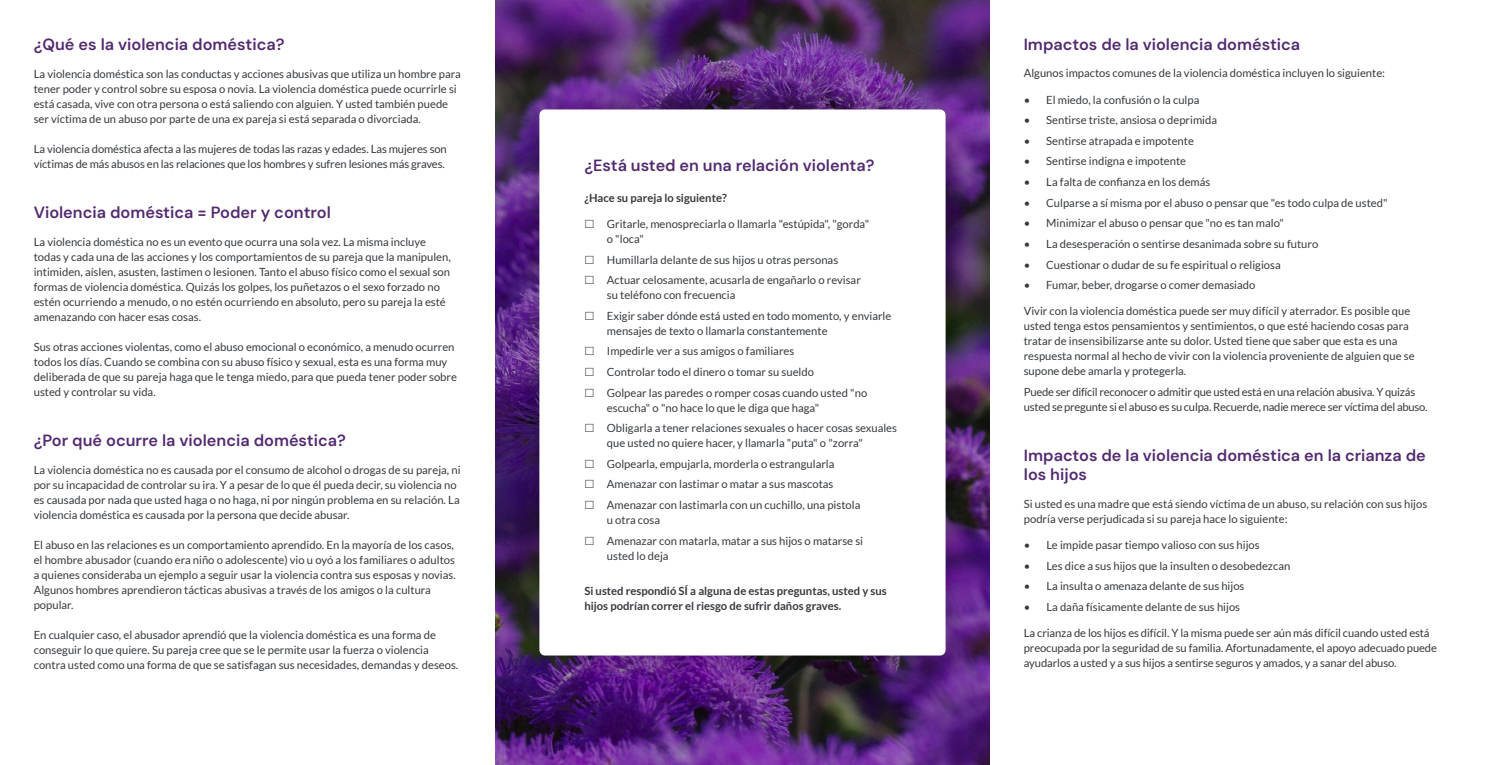
<style>
.page{position:relative;width:1485px;height:765px;background:#fff}
.page>*{position:absolute;margin:0;border:0;box-sizing:border-box;transform-origin:0 0}
.t1{font:16.25px/19.5px "DM Sans 9 pt";color:#522970}
.t2{font:11.25px/15px "Lato";color:#363a3e}
.t3{font:11.25px/15px "Lato";letter-spacing:-.02em;color:#363a3e}
.t4{font:700 11.25px/15px "Lato";color:#363a3e}
</style>
<div class="page">
<img style="left:495px;top:0;width:495px;height:765px">
<div style="left:513px;top:83px;width:459px;height:599px;background:#000;opacity:.3"></div>
<div style="left:539px;top:109px;width:407px;height:547px;background:#fff;border-radius:6px"></div>
<h1 class="t1" style="left:34px;top:34px;width:252px">¿Qué es la violencia doméstica?</h1>
<p class="t2" style="left:34px;top:67px;width:429px">La violencia doméstica son las conductas y acciones abusivas que utiliza un hombre para tener poder y control sobre su esposa o novia. La violencia doméstica puede ocurrirle si está casada, vive con otra persona o está saliendo con alguien. Y usted también puede ser víctima de un abuso por parte de una ex pareja si está separada o divorciada.</p>
<p class="t2" style="left:34px;top:142px;width:415px">La violencia doméstica afecta a las mujeres de todas las razas y edades. Las mujeres son víctimas de más abusos en las relaciones que los hombres y sufren lesiones más graves.</p>
<h1 class="t1" style="left:34px;top:203px;width:299px">Violencia doméstica = Poder y control</h1>
<p class="t2" style="left:34px;top:234px;width:419px">La violencia doméstica no es un evento que ocurra una sola vez. La misma incluye todas y cada una de las acciones y los comportamientos de su pareja que la manipulen, intimiden, aíslen, asusten, lastimen o lesionen. Tanto el abuso físico como el sexual son formas de violencia doméstica. Quizás los golpes, los puñetazos o el sexo forzado no estén ocurriendo a menudo, o no estén ocurriendo en absoluto, pero su pareja la esté amenazando con hacer esas cosas.</p>
<p class="t2" style="left:34px;top:339px;width:425px">Sus otras acciones violentas, como el abuso emocional o económico, a menudo ocurren todos los días. Cuando se combina con su abuso físico y sexual, esta es una forma muy deliberada de que su pareja haga que le tenga miedo, para que pueda tener poder sobre usted y controlar su vida.</p>
<h1 class="t1" style="left:34px;top:430px;width:314px">¿Por qué ocurre la violencia doméstica?</h1>
<p class="t2" style="left:34px;top:462px;width:428px">La violencia doméstica no es causada por el consumo de alcohol o drogas de su pareja, ni por su incapacidad de controlar su ira. Y a pesar de lo que él pueda decir, su violencia no es causada por nada que usted haga o no haga, ni por ningún problema en su relación. La violencia doméstica es causada por la persona que decide abusar.</p>
<p class="t2" style="left:34px;top:537px;width:423px">El abuso en las relaciones es un comportamiento aprendido. En la mayoría de los casos, el hombre abusador (cuando era niño o adolescente) vio u oyó a los familiares o adultos a quienes consideraba un ejemplo a seguir usar la violencia contra sus esposas y novias.<br>Algunos hombres aprendieron tácticas abusivas a través de los amigos o la cultura popular.</p>
<p class="t2" style="left:34px;top:627px;width:426px">En cualquier caso, el abusador aprendió que la violencia doméstica es una forma de conseguir lo que quiere. Su pareja cree que se le permite usar la fuerza o violencia contra usted como una forma de que se satisfagan sus necesidades, demandas y deseos.</p>
<h1 class="t1" style="left:584px;top:155px;width:292px">¿Está usted en una relación violenta?</h1>
<p class="t4" style="left:584px;top:190px;width:144px">¿Hace su pareja lo siguiente?</p>
<p class="t2" style="left:607px;top:216px;width:264px">Gritarle, menospreciarla o llamarla "estúpida", "gorda" o "loca"</p>
<p class="t2" style="left:607px;top:249px;width:255px;line-height:20.6px">Humillarla delante de sus hijos u otras personas<br>Actuar celosamente, acusarla de engañarlo o revisar</p>
<p class="t2" style="left:607px;top:285px;width:286px;line-height:20.6px">su teléfono con frecuencia<br>Exigir saber dónde está usted en todo momento, y enviarle</p>
<p class="t2" style="left:607px;top:320px;width:262px;line-height:20.6px">mensajes de texto o llamarla constantemente Impedirle ver a sus amigos o familiares<br>Controlar todo el dinero o tomar su sueldo<br>Golpear las paredes o romper cosas cuando usted "no</p>
<p class="t2" style="left:607px;top:397px;width:292px;line-height:20.6px">escucha" o "no hace lo que le diga que haga"<br>Obligarla a tener relaciones sexuales o hacer cosas sexuales</p>
<p class="t2" style="left:607px;top:433px;width:258px;line-height:20.6px">que usted no quiere hacer, y llamarla "puta" o "zorra" Golpearla, empujarla, morderla o estrangularla Amenazar con lastimar o matar a sus mascotas Amenazar con lastimarla con un cuchillo, una pistola</p>
<p class="t2" style="left:607px;top:510px;width:258px;line-height:20.6px">u otra cosa<br>Amenazar con matarla, matar a sus hijos o matarse si</p>
<p class="t2" style="left:607px;top:548px;width:63px">usted lo deja</p>
<p class="t4" style="left:584px;top:584px;width:304px">Si usted respondió SÍ a alguna de estas preguntas, usted y sus hijos podrían correr el riesgo de sufrir daños graves.</p>
<h1 class="t1" style="left:1024px;top:34px;width:278px">Impactos de la violencia doméstica</h1>
<p class="t2" style="left:1024px;top:66px;width:363px">Algunos impactos comunes de la violencia doméstica incluyen lo siguiente:</p>
<p class="t2" style="left:1024px;top:92px;width:177px">• El miedo, la confusión o la culpa</p>
<p class="t2" style="left:1024px;top:113px;width:195px">• Sentirse triste, ansiosa o deprimida</p>
<p class="t2" style="left:1024px;top:133px;width:172px">• Sentirse atrapada e impotente</p>
<p class="t2" style="left:1024px;top:154px;width:164px">• Sentirse indigna e impotente</p>
<p class="t2" style="left:1024px;top:174px;width:188px">• La falta de confianza en los demás</p>
<p class="t2" style="left:1024px;top:195px;width:365px">• Culparse a sí misma por el abuso o pensar que "es todo culpa de usted"</p>
<p class="t2" style="left:1024px;top:216px;width:262px">• Minimizar el abuso o pensar que "no es tan malo"</p>
<p class="t2" style="left:1024px;top:236px;width:296px">• La desesperación o sentirse desanimada sobre su futuro</p>
<p class="t2" style="left:1024px;top:257px;width:258px">• Cuestionar o dudar de su fe espiritual o religiosa</p>
<p class="t2" style="left:1024px;top:278px;width:233px">• Fumar, beber, drogarse o comer demasiado</p>
<p class="t2" style="left:1024px;top:304px;width:392px">Vivir con la violencia doméstica puede ser muy difícil y aterrador. Es posible que usted tenga estos pensamientos y sentimientos, o que esté haciendo cosas para tratar de insensibilizarse ante su dolor. Usted tiene que saber que esta es una respuesta normal al hecho de vivir con la violencia proveniente de alguien que se supone debe amarla y protegerla.</p>
<p class="t3" style="left:1024px;top:384px;width:405px">Puede ser difícil reconocer o admitir que usted está en una relación abusiva. Y quizás usted se pregunte si el abuso es su culpa. Recuerde, nadie merece ser víctima del abuso.</p>
<h1 class="t1" style="left:1024px;top:445px;width:403px">Impactos de la violencia doméstica en la crianza de los hijos</h1>
<p class="t2" style="left:1024px;top:496px;width:405px">Si usted es una madre que está siendo víctima de un abuso, su relación con sus hijos podría verse perjudicada si su pareja hace lo siguiente:</p>
<p class="t2" style="left:1024px;top:537px;width:237px">• Le impide pasar tiempo valioso con sus hijos</p>
<p class="t2" style="left:1024px;top:558px;width:268px">• Les dice a sus hijos que la insulten o desobedezcan</p>
<p class="t2" style="left:1024px;top:579px;width:222px">• La insulta o amenaza delante de sus hijos</p>
<p class="t2" style="left:1024px;top:599px;width:218px">• La daña físicamente delante de sus hijos</p>
<p class="t2" style="left:1024px;top:626px;width:415px">La crianza de los hijos es difícil. Y la misma puede ser aún más difícil cuando usted está preocupada por la seguridad de su familia. Afortunadamente, el apoyo adecuado puede ayudarlos a usted y a sus hijos a sentirse seguros y amados, y a sanar del abuso.</p>
</div>
